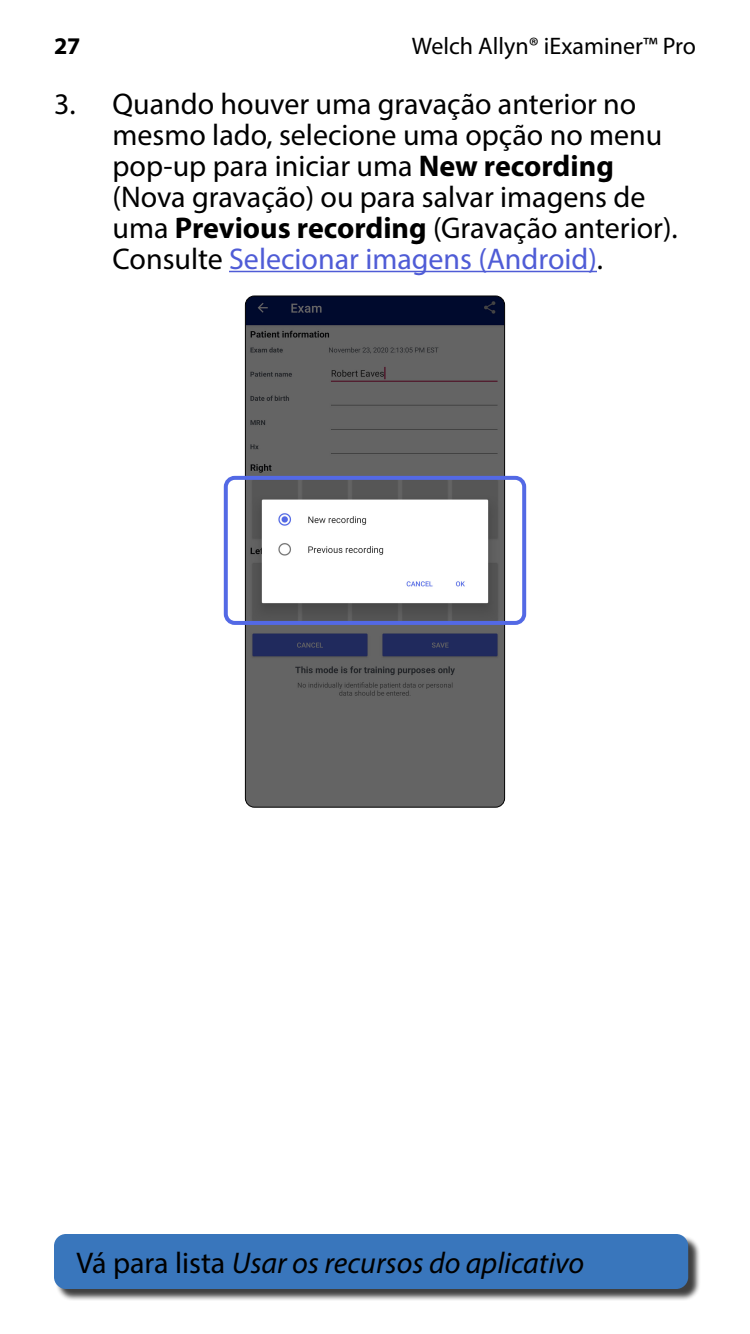
<style>
.page{position:relative;width:750px;height:1334px;background:#fff}
.page>*{position:absolute;margin:0;border:0;box-sizing:border-box;transform-origin:0 0}
.t1{font:30px/31px "Myriad Pro";color:#000}
.t2{font:italic 30px "Myriad Pro";color:#000}
.t3{font:24px "Myriad Pro";color:#000}
.t4{font:700 24px "Myriad Pro";color:#000}
.s1{font-weight:700}
.s2{color:#4f5cd6}
.s3{font-style:normal}
</style>
<div class="page">
<div style="left:56px;top:1236px;width:645px;height:65px;background:#000;opacity:.75"></div>
<div style="left:54px;top:1234px;width:634px;height:55px;background:#3976bc;border-radius:12px"></div>
<hr style="left:229px;top:271px;width:368px;height:1px;background:#4f5cd6">
<img style="left:245px;top:296px;width:260px;height:510px">
<div style="left:245px;top:296px;width:260px;height:512px;border:1px solid #000;border-radius:9px"></div>
<div style="left:224px;top:476px;width:302px;height:149px;border:4px solid #5369e5;border-radius:9px"></div>
<p class="t4" style="left:54px;top:30px;width:28px">27</p>
<p class="t3" style="left:412px;top:31px;width:286px">Welch Allyn® iExaminer™ Pro</p>
<p class="t1" style="left:112px;top:87px;width:567px;text-indent:-58px">3. Quando houver uma gravação anterior no mesmo lado, selecione uma opção no menu pop-up para iniciar uma <span class="s1">New recording </span>(Nova gravação) ou para salvar imagens de uma <span class="s1">Previous recording</span> (Gravação anterior).<br>Consulte <span class="s2">Selecionar imagens (Android)</span>.</p>
<p class="t2" style="left:76px;top:1244px;width:509px"><span class="s3">Vá para lista</span> Usar os recursos do aplicativo</p>
</div>
